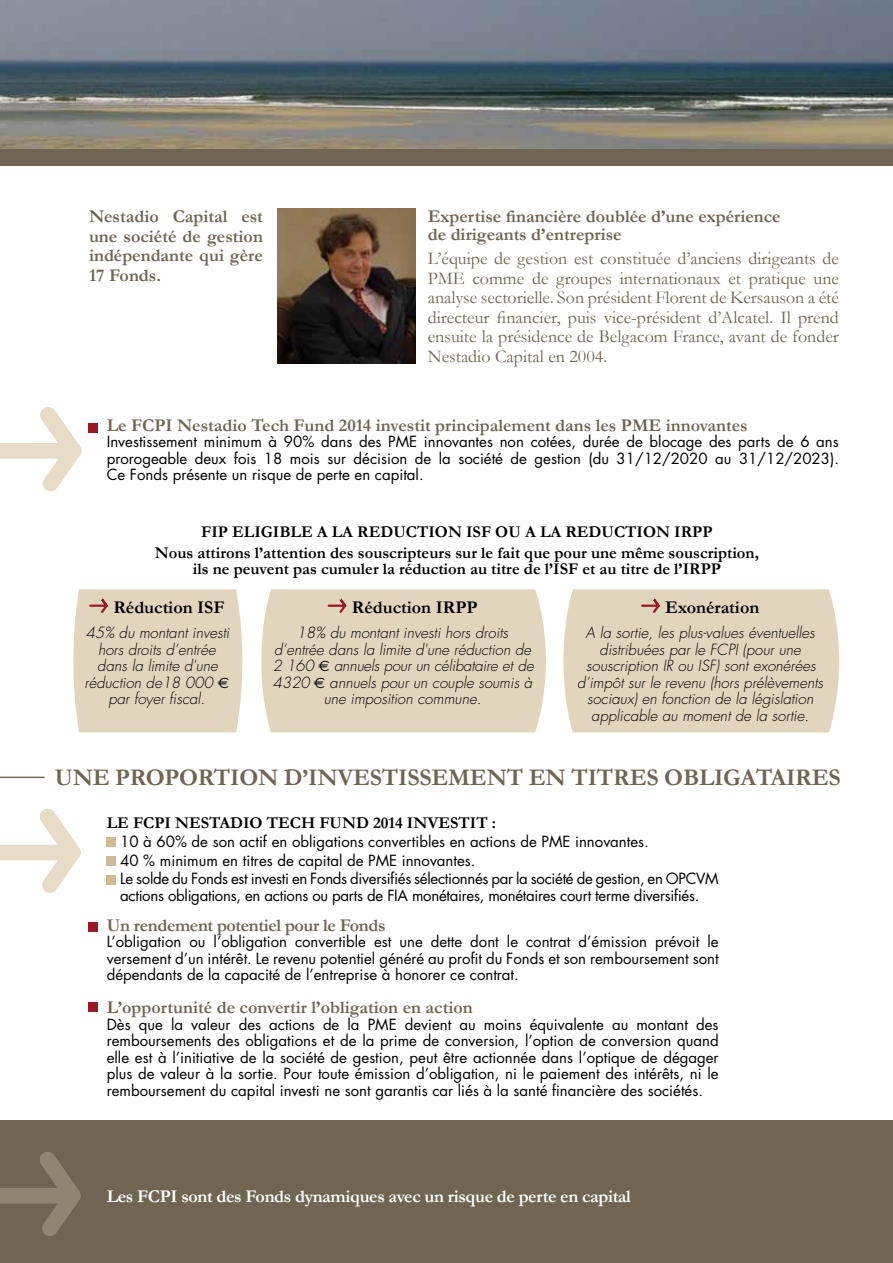
<style>
.page{position:relative;width:893px;height:1263px;background:#fff}
.page>*{position:absolute;margin:0;border:0;box-sizing:border-box;transform-origin:0 0}
.t1{font:700 24px "Garamond";letter-spacing:-.01em;color:#6f6552}
.t2{font:18px/19.5px "Garamond";color:#6f6552;text-align:justify}
.t3{font:700 18px/19.5px "Garamond";color:#6f6552}
.t4{font:700 18px "Garamond";letter-spacing:-.02em;color:#fff}
.t5{font:700 18px "Garamond";color:#000}
.t6{font:700 18px "Garamond";letter-spacing:-.02em;color:#6f6552}
.t7{font:700 16.5px/20.7px "Garamond";color:#000;text-align:center}
.t8{font:15px/16.5px "Futura";color:#000;text-align:justify}
.t9{font:italic 300 15px/16.5px "Futura";color:#000;text-align:center}
.t10{font:15px "Futura";letter-spacing:-.02em;color:#000}
.s1{font-family:"Euro Sans";font-weight:400;font-style:normal}
</style>
<div class="page">
<img style="left:0;top:0;width:893px;height:150px">
<div style="left:0;top:150px;width:893px;height:16px;background:#6f6552"></div>
<div style="left:107px;top:838px;width:9px;height:9px;background:#cebb95"></div>
<div style="left:107px;top:856px;width:9px;height:9px;background:#cebb95"></div>
<div style="left:107px;top:875px;width:9px;height:9px;background:#cebb95"></div>
<div style="left:88px;top:922px;width:9px;height:9px;background:#991927"></div>
<div style="left:0;top:1120px;width:893px;height:143px;background:#6f6552"></div>
<svg style="left:0;top:1152px;width:81px;height:84px"></svg>
<hr style="left:0;top:777px;width:45px;height:1px;background:#6f6552">
<svg style="left:0;top:808px;width:81px;height:85px"></svg>
<div style="left:88px;top:1003px;width:9px;height:9px;background:#991927"></div>
<svg style="left:0;top:407px;width:98px;height:85px"></svg>
<div style="left:88px;top:423px;width:9px;height:9px;background:#991927"></div>
<div style="left:73px;top:589px;width:169px;height:143px;background:#e2d5bd"></div>
<div style="left:261px;top:589px;width:285px;height:143px;background:#e2d5bd"></div>
<div style="left:563px;top:589px;width:276px;height:143px;background:#e2d5bd"></div>
<img style="left:277px;top:208px;width:138px;height:155px">
<p class="t3" style="left:89px;top:207px;width:175px;text-align:justify">Nestadio Capital est une société de gestion indépendante qui gère 17 Fonds.</p>
<p class="t3" style="left:428px;top:208px;width:354px;line-height:18px">Expertise financière doublée d’une expérience de dirigeants d’entreprise</p>
<p class="t2" style="left:428px;top:248px;width:413px">L’équipe de gestion est constituée d’anciens dirigeants de PME comme de groupes internationaux et pratique une analyse sectorielle. Son président Florent de Kersauson a été directeur financier, puis vice-président d’Alcatel. Il prend ensuite la présidence de Belgacom France, avant de fonder Nestadio Capital en 2004.</p>
<p class="t3" style="left:107px;top:415px;width:642px">Le FCPI Nestadio Tech Fund 2014 investit principalement dans les PME innovantes</p>
<p class="t8" style="left:107px;top:433px;width:734px">Investissement minimum à 90% dans des PME innovantes non cotées, durée de blocage des parts de 6 ans prorogeable deux fois 18 mois sur décision de la société de gestion (du 31/12/2020 au 31/12/2023).<br>Ce Fonds présente un risque de perte en capital.</p>
<p class="t7" style="left:155px;top:521px;width:606px">FIP ELIGIBLE A LA REDUCTION ISF OU A LA REDUCTION IRPP<br>Nous attirons l’attention des souscripteurs sur le fait que pour une même souscription,</p>
<p class="t7" style="left:193px;top:559px;width:530px">ils ne peuvent pas cumuler la réduction au titre de l’ISF et au titre de l’IRPP</p>
<p class="t5" style="left:113px;top:595px;width:113px">Réduction ISF</p>
<p class="t9" style="left:85px;top:625px;width:146px">45% du montant investi hors droits d’entrée dans la limite d'une réduction de18 000 <span class="s1">€ </span>par foyer fiscal.</p>
<p class="t5" style="left:352px;top:595px;width:127px">Réduction IRPP</p>
<p class="t9" style="left:273px;top:625px;width:263px">18% du montant investi hors droits d’entrée dans la limite d'une réduction de 2 160 <span class="s1">€</span> annuels pour un célibataire et de 4320 <span class="s1">€</span> annuels pour un couple soumis à une imposition commune.</p>
<p class="t5" style="left:665px;top:595px;width:96px">Exonération</p>
<p class="t9" style="left:577px;top:625px;width:248px">A la sortie, les plus-values éventuelles distribuées par le FCPI (pour une souscription IR ou ISF) sont exonérées d’impôt sur le revenu (hors prélèvements sociaux) en fonction de la législation applicable au moment de la sortie.</p>
<h1 class="t1" style="left:55px;top:761px;width:78px">Une proportion</h1>
<h1 class="t1" style="left:284px;top:761px;width:41px">d’investissement</h1>
<h1 class="t1" style="left:529px;top:761px;width:58px">en titres</h1>
<h1 class="t1" style="left:664px;top:761px;width:92px">obligataires</h1>
<p class="t7" style="left:107px;top:813px;width:391px">LE FCPI NESTADIO TECH FUND 2014 INVESTIT :</p>
<p class="t8" style="left:120px;top:832px;width:600px;line-height:18.6px;text-align:left">10 à 60% de son actif en obligations convertibles en actions de PME innovantes.<br>40 % minimum en titres de capital de PME innovantes.<br>Le solde du Fonds est investi en Fonds diversifiés sélectionnés par la société de gestion, en OPCVM</p>
<p class="t10" style="left:120px;top:886px;width:581px">actions obligations, en actions ou parts de FIA monétaires, monétaires court terme diversifiés.</p>
<p class="t6" style="left:107px;top:913px;width:280px">Un rendement potentiel pour le Fonds</p>
<p class="t8" style="left:107px;top:934px;width:613px">L’obligation ou l’obligation convertible est une dette dont le contrat d’émission prévoit le versement d’un intérêt. Le revenu potentiel généré au profit du Fonds et son remboursement sont dépendants de la capacité de l’entreprise à honorer ce contrat.</p>
<p class="t3" style="left:107px;top:998px;width:367px">L’opportunité de convertir l’obligation en action</p>
<p class="t8" style="left:107px;top:1016px;width:613px">Dès que la valeur des actions de la PME devient au moins équivalente au montant des remboursements des obligations et de la prime de conversion, l’option de conversion quand elle est à l’initiative de la société de gestion, peut être actionnée dans l’optique de dégager plus de valeur à la sortie. Pour toute émission d’obligation, ni le paiement des intérêts, ni le remboursement du capital investi ne sont garantis car liés à la santé financière des sociétés.</p>
<p class="t4" style="left:107px;top:1184px;width:526px">Les FCPI sont des Fonds dynamiques avec un risque de perte en capital</p>
</div>
